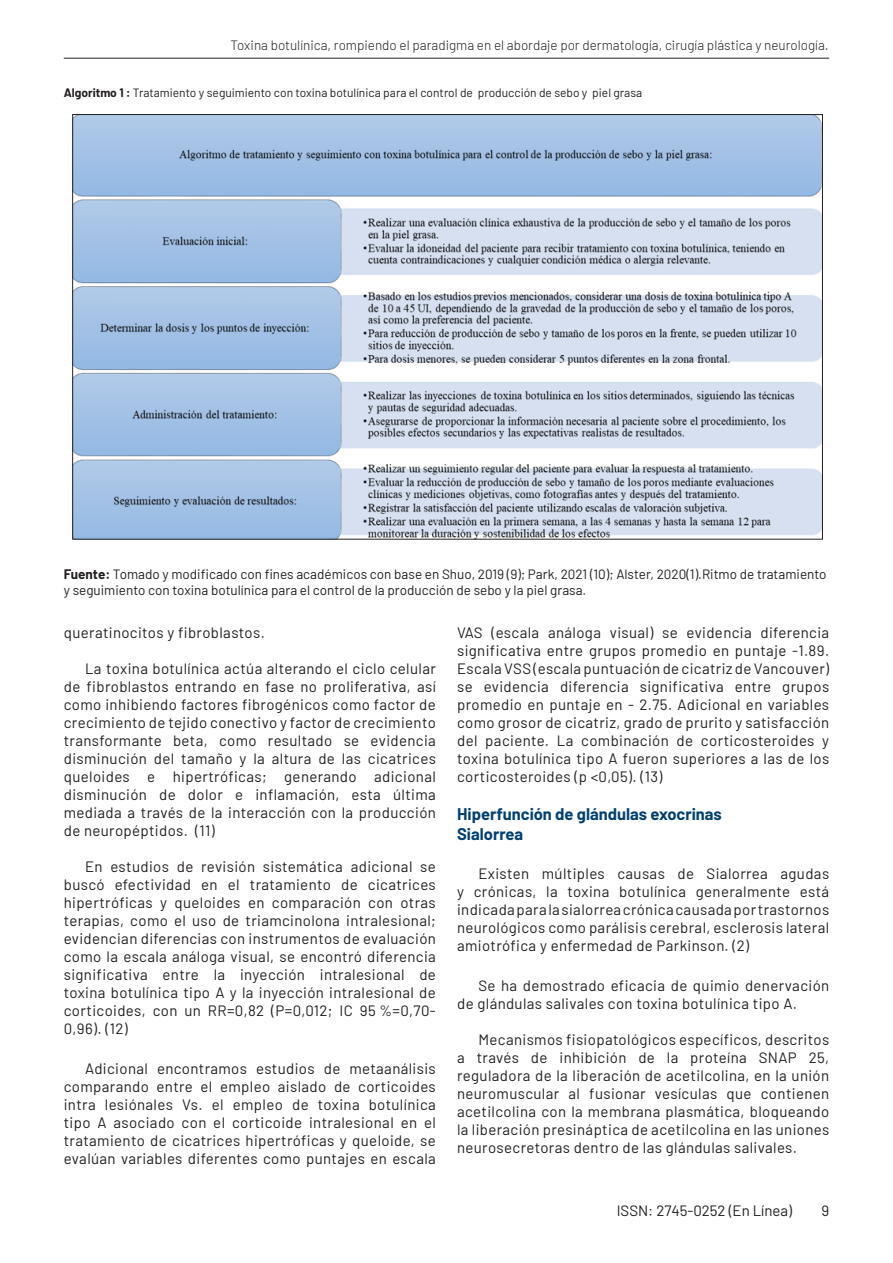
<style>
.page{position:relative;width:893px;height:1263px;background:#fff}
.page>*{position:absolute;margin:0;border:0;box-sizing:border-box;transform-origin:0 0}
.Titulo_primer_nivel{font:700 16.5px "Barlow";color:#004071}
.BODY{font:15px/18px "Barlow";letter-spacing:.025em;color:#231f20;text-align:justify}
.BODY-2{font:15px "Barlow";color:#231f20}
.Fuente{font:13.5px/16.2px "Barlow";color:#231f20}
.t1{font:300 13.5px "Barlow";color:#231f20}
.Tabla_titulos{font:12px "Barlow";color:#231f20}
.s1{font-weight:700}
</style>
<div class="page">
<hr style="left:64px;top:58px;width:765px;height:1px;background:#231f20">
<img style="left:74px;top:116px;width:747px;height:421px">
<p class="t1" style="left:230px;top:36px;width:600px">Toxina botulínica, rompiendo el paradigma en el abordaje por dermatología, cirugía plástica y neurología.</p>
<p class="Tabla_titulos" style="left:64px;top:84px;width:580px"><span class="s1">Algoritmo 1 :</span> Tratamiento y seguimiento con toxina botulínica para el control de producción de sebo y piel grasa</p>
<p class="Fuente" style="left:64px;top:565px;width:764px"><span class="s1">Fuente:</span> Tomado y modificado con fines académicos con base en Shuo, 2019 (9); Park, 2021 (10); Alster, 2020(1).Ritmo de tratamiento y seguimiento con toxina botulínica para el control de la producción de sebo y la piel grasa.</p>
<p class="BODY" style="left:64px;top:622px;width:203px">queratinocitos y fibroblastos.</p>
<p class="BODY" style="left:64px;top:658px;width:374px;text-indent:21px">La toxina botulínica actúa alterando el ciclo celular de fibroblastos entrando en fase no proliferativa, así como inhibiendo factores fibrogénicos como factor de crecimiento de tejido conectivo y factor de crecimiento transformante beta, como resultado se evidencia disminución del tamaño y la altura de las cicatrices queloides e hipertróficas; generando adicional disminución de dolor e inflamación, esta última mediada a través de la interacción con la producción de neuropéptidos. (11)</p>
<p class="BODY" style="left:64px;top:856px;width:374px;text-indent:21px">En estudios de revisión sistemática adicional se buscó efectividad en el tratamiento de cicatrices hipertróficas y queloides en comparación con otras terapias, como el uso de triamcinolona intralesional; evidencian diferencias con instrumentos de evaluación como la escala análoga visual, se encontró diferencia significativa entre la inyección intralesional de toxina botulínica tipo A y la inyección intralesional de corticoides, con un RR=0,82 (P=0,012; IC 95 %=0,70- 0,96). (12)</p>
<p class="BODY" style="left:64px;top:1058px;width:374px;text-indent:21px">Adicional encontramos estudios de metaanálisis comparando entre el empleo aislado de corticoides intra lesiónales Vs. el empleo de toxina botulínica tipo A asociado con el corticoide intralesional en el tratamiento de cicatrices hipertróficas y queloide, se evalúan variables diferentes como puntajes en escala</p>
<p class="BODY" style="left:457px;top:622px;width:374px">VAS (escala análoga visual) se evidencia diferencia significativa entre grupos promedio en puntaje -1.89.<br>Escala VSS (escala puntuación de cicatriz de Vancouver) se evidencia diferencia significativa entre grupos promedio en puntaje en - 2.75. Adicional en variables como grosor de cicatriz, grado de prurito y satisfacción del paciente. La combinación de corticosteroides y toxina botulínica tipo A fueron superiores a las de los corticosteroides (p &lt;0,05). (13)</p>
<p class="Titulo_primer_nivel" style="left:457px;top:802px;width:266px">Hiperfunción de glándulas exocrinas</p>
<p class="Titulo_primer_nivel" style="left:457px;top:821px;width:68px">Sialorrea</p>
<p class="BODY" style="left:457px;top:864px;width:374px;text-indent:21px">Existen múltiples causas de Sialorrea agudas y crónicas, la toxina botulínica generalmente está indicada para la sialorrea crónica causada por trastornos neurológicos como parálisis cerebral, esclerosis lateral amiotrófica y enfermedad de Parkinson. (2)</p>
<p class="BODY" style="left:457px;top:975px;width:374px;text-indent:21px">Se ha demostrado eficacia de quimio denervación de glándulas salivales con toxina botulínica tipo A.</p>
<p class="BODY" style="left:457px;top:1029px;width:374px;text-indent:21px">Mecanismos fisiopatológicos específicos, descritos a través de inhibición de la proteína SNAP 25, reguladora de la liberación de acetilcolina, en la unión neuromuscular al fusionar vesículas que contienen acetilcolina con la membrana plasmática, bloqueando la liberación presináptica de acetilcolina en las uniones neurosecretoras dentro de las glándulas salivales.</p>
<p class="BODY-2" style="left:617px;top:1200px;width:177px">ISSN: 2745-0252 (En Línea)</p>
<p class="BODY" style="left:821px;top:1200px;width:9px">9</p>
</div>
